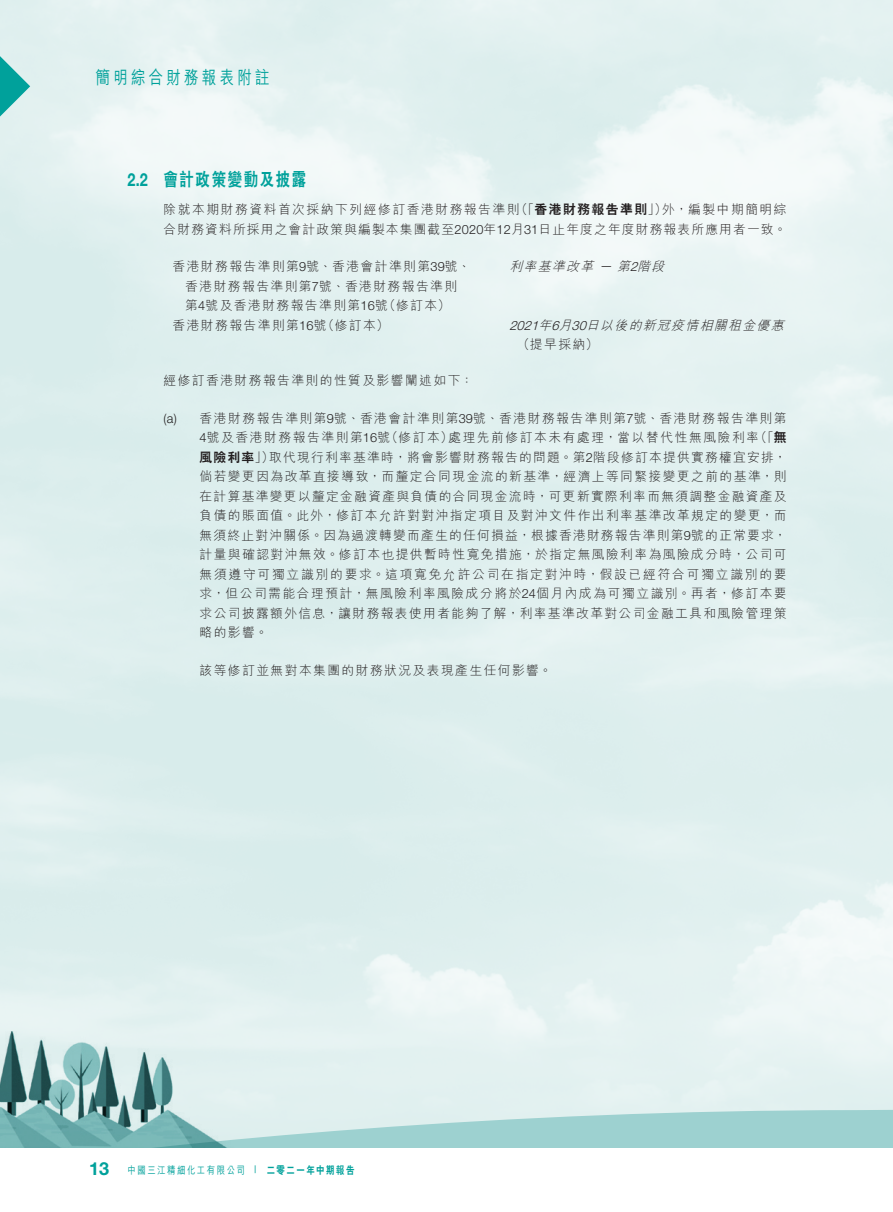
<style>
.page{position:relative;width:893px;height:1212px;background:#fff}
.page>*{position:absolute;margin:0;border:0;box-sizing:border-box;transform-origin:0 0}
.t1{font:500 18px "M Hei HK";letter-spacing:.23em;color:#00a19b;scale:.8 1}
._03_H1{font:800 18px "C Hei 2 HK";letter-spacing:.115em;color:#00a19b;scale:.8 1}
._03_H1-2{font:700 18px "Helvetica Neue LT Std";color:#00a19b;scale:.8 1}
._03_H1-3{font:700 18px "Helvetica Neue LT Std";color:#00a19b}
._08____IN2{font:300 12.75px/19.5px "M Hei HK";letter-spacing:.115em;color:#231f20}
._15_Table_Stub{font:300 12.75px "M Hei HK";letter-spacing:.115em;color:#231f20}
._12___P2{font:300 12.75px/19.5px "M Hei HK";letter-spacing:.09em;color:#231f20}
._12___P2-2{font:300 12.75px "M Hei HK";letter-spacing:.115em;color:#231f20}
._15_Table_Stub-2{font:italic 300 12.75px "M Hei HK";color:#231f20}
._13_____P4{font:300 12.75px "M Hei HK";letter-spacing:.115em;color:#231f20}
._12___P2-3{font:800 12.75px "C Hei 2 HK";letter-spacing:.12em;color:#231f20}
._15_Table_Stub-3{font:italic 300 12.75px "Helvetica Neue LT Std";color:#231f20}
._08____IN2-2{font:300 12.75px "Helvetica Neue LT Std";color:#231f20}
.t2{font:500 10.5px "M Hei HK";letter-spacing:.18em;color:#00a19b;scale:.8 1}
.t3{font:800 10.5px "C Hei 2 HK";letter-spacing:.18em;color:#00a19b;scale:.8 1}
.t4{font:condensed 10.5px "Helvetica Neue LT Std";color:#00a19b}
.s1{font-family:"Helvetica Neue LT Std"}
.s2{font-family:"M Hei HK";font-weight:300}
.s3{font-family:"C Hei 2 HK";font-weight:800}
</style>
<div class="page">
<svg style="left:235px;top:1107px;width:657px;height:41px;background:#b1dad9"></svg>
<img style="left:0;top:1032px;width:235px;height:116px">
<svg style="left:0;top:35px;width:30px;height:103px;background:#9ed8d6"></svg>
<h1 class="t1" style="left:96px;top:65px;width:219px">簡明綜合財務報表附註</h1>
<p class="_03_H1-2" style="left:128px;top:169px;width:27px">2.2</p>
<p class="_03_H1" style="left:164px;top:167px;width:180px">會計政策變動及披露</p>
<p class="_12___P2" style="left:164px;top:199px;width:625px">除就本期財務資料首次採納下列經修訂香港財務報告準則<br>合財務資料所採用之會計政策與編製本集團截至<span class="s1">2020</span>年<span class="s1">12</span>月<span class="s1">31</span>日止年度之年度財務報表所應用者一致。</p>
<p class="_15_Table_Stub" style="left:173px;top:258px;width:300px">香港財務報告準則第號<span class="s1">9</span> 、香港會計準則第<span class="s1">39</span>號、</p>
<p class="_15_Table_Stub" style="left:185px;top:277px;width:273px">香港財務報告準則第號<span class="s1">7</span> 、香港財務報告準則</p>
<p class="_15_Table_Stub" style="left:383px;top:297px;width:69px">（修訂本(</p>
<p class="_12___P2-3" style="left:515px;top:201px;width:153px"><span class="s2">（「</span>香港財務報告準則<span class="s2">」）</span></p>
<p class="_12___P2-2" style="left:662px;top:201px;width:126px">外，編製中期簡明綜</p>
<p class="_15_Table_Stub-2" style="left:509px;top:258px;width:161px">利率基準改革 <span class="s1">—</span> 第階段</p>
<p class="_15_Table_Stub-3" style="left:630px;top:259px;width:13px">2</p>
<p class="_15_Table_Stub" style="left:185px;top:297px;width:204px">第<span class="s1">4</span>號及香港財務報告準則第<span class="s1">16</span>號</p>
<p class="_15_Table_Stub" style="left:322px;top:316px;width:69px">（修訂本）</p>
<p class="_15_Table_Stub" style="left:173px;top:316px;width:155px">香港財務報告準則第<span class="s1">16</span>號</p>
<p class="_15_Table_Stub-2" style="left:586px;top:316px;width:203px">日以後的新冠疫情相關租金優惠</p>
<p class="_15_Table_Stub-2" style="left:538px;top:316px;width:19px">年</p>
<p class="_15_Table_Stub-2" style="left:551px;top:316px;width:26px">月<span class="s1">6</span></p>
<p class="_15_Table_Stub-3" style="left:509px;top:317px;width:34px">2021</p>
<p class="_15_Table_Stub-3" style="left:572px;top:317px;width:20px">30</p>
<p class="_15_Table_Stub" style="left:517px;top:336px;width:83px">（提早採納(</p>
<p class="_12___P2-2" style="left:164px;top:371px;width:311px">經修訂香港財務報告準則的性質及影響闡述如下：</p>
<p class="_08____IN2" style="left:200px;top:408px;width:589px">香港財務報告準則第號<span class="s1">9</span> 、香港會計準則第<span class="s1">39</span>號、香港財務報告準則第號<span class="s1">7</span> 、香港財務報告準則第</p>
<p class="_08____IN2-2" style="left:164px;top:410px;width:15px">a( )</p>
<p class="_08____IN2" style="left:754px;top:427px;width:34px">（「<span class="s3">無</span></p>
<p class="_08____IN2" style="left:386px;top:427px;width:69px">（修訂本）</p>
<p class="_08____IN2" style="left:269px;top:427px;width:519px;text-indent:-70px"><span class="s1">4</span>號及香港財務報告準則第<span class="s1">16</span>號<br>取代現行利率基準時，將會影響財務報告的問題。第<span class="s1">2</span>階段修訂本提供實務權宜安排，</p>
<p class="_08____IN2" style="left:448px;top:427px;width:312px">處理先前修訂本未有處理，當以替代性無風險利率</p>
<p class="_08____IN2" style="left:200px;top:447px;width:589px"><span class="s3">風險利率</span>」）<br>倘若變更因為改革直接導致，而釐定合同現金流的新基準，經濟上等同緊接變更之前的基準，則在計算基準變更以釐定金融資產與負債的合同現金流時，可更新實際利率而無須調整金融資產及負債的賬面值。此外，修訂本允許對對沖指定項目及對沖文件作出利率基準改革規定的變更，而無須終止對沖關係。因為過渡轉變而產生的任何損益，根據香港財務報告準則第<span class="s1">9</span>號的正常要求，計量與確認對沖無效。修訂本也提供暫時性寬免措施，於指定無風險利率為風險成分時，公司可無須遵守可獨立識別的要求。這項寬免允許公司在指定對沖時，假設已經符合可獨立識別的要求，但公司需能合理預計，無風險利率風險成分將於<span class="s1">24</span>個月內成為可獨立識別。再者，修訂本要求公司披露額外信息，讓財務報表使用者能夠了解，利率基準改革對公司金融工具和風險管理策略的影響。</p>
<p class="_13_____P4" style="left:200px;top:661px;width:354px">該等修訂並無對本集團的財務狀況及表現產生任何影響。</p>
<h1 class="_03_H1-3" style="left:89px;top:1157px;width:22px">13</h1>
<p class="t2" style="left:128px;top:1162px;width:148px">中國三江精細化工有限公司</p>
<p class="t4" style="left:254px;top:1163px;width:4px">|</p>
<p class="t3" style="left:267px;top:1163px;width:111px">二零二一年中期報告</p>
</div>
